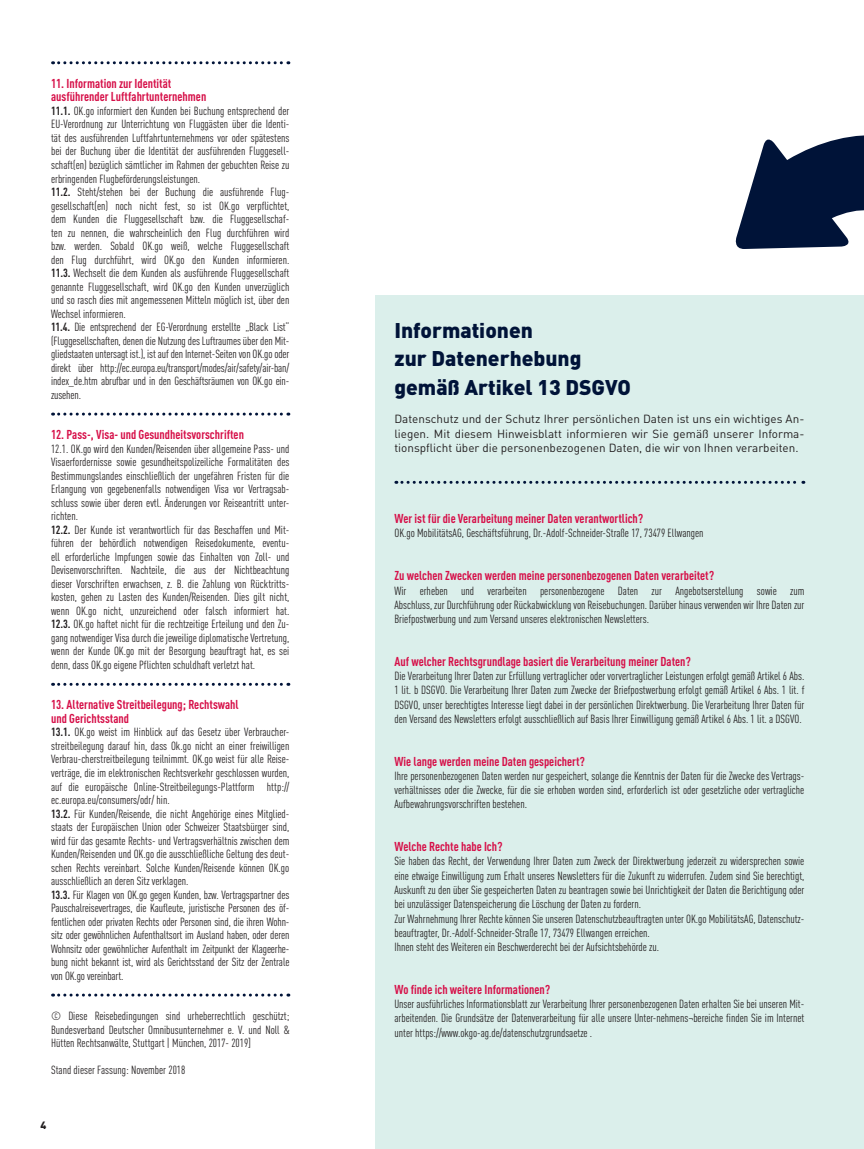
<style>
.page{position:relative;width:864px;height:1149px;background:#fff}
.page>*{position:absolute;margin:0;border:0;box-sizing:border-box;transform-origin:0 0}
.OKgo_RK-B_-_Headline{font:900 21px/28.5px "DIN Pro";color:#001338}
.OKgo_RK_-_Subheadlin{font:700 condensed 12.75px/13.5px "DIN Pro";color:#d60f48}
.OKgo_RK-B_-_Text_sml{font:condensed 11.7px/13.5px "DIN Pro";color:#231f20;text-align:justify}
.OKgo_RK-B_Text_med{font:11.7px/14.2px "DIN Pro";color:#231f20;text-align:justify}
.OKgo_RK-B_-_Text_sml-2{font:900 10.5px "DIN Pro";color:#231f20}
.s1{font-weight:700}
</style>
<div class="page">
<div style="left:375px;top:295px;width:488px;height:853px;background:#dbefeb"></div>
<svg style="left:53px;top:61px;width:236px;height:3px"></svg>
<svg style="left:53px;top:412px;width:236px;height:3px"></svg>
<svg style="left:53px;top:682px;width:236px;height:3px"></svg>
<svg style="left:53px;top:993px;width:236px;height:3px"></svg>
<svg style="left:396px;top:480px;width:407px;height:3px"></svg>
<svg style="left:735px;top:135px;width:128px;height:114px"></svg>
<p class="OKgo_RK_-_Subheadlin" style="left:51px;top:75px;width:157px">11. Information zur Identität ausführender Luftfahrtunternehmen</p>
<p class="OKgo_RK-B_-_Text_sml" style="left:51px;top:103px;width:240px"><span class="s1">11.1.</span> OK.go informiert den Kunden bei Buchung entsprechend der EU-Verordnung zur Unterrichtung von Fluggästen über die Identi&shy;tät des ausführenden Luftfahrtunternehmens vor oder spätestens bei der Buchung über die Identität der ausführenden Fluggesell&shy;schaft(en) bezüglich sämtlicher im Rahmen der gebuchten Reise zu erbringenden Flugbeförderungsleistungen.</p>
<p class="OKgo_RK-B_-_Text_sml" style="left:51px;top:184px;width:240px"><span class="s1">11.2.</span> Steht/stehen bei der Buchung die ausführende Flug&shy;gesellschaft(en) noch nicht fest, so ist OK.go verpflichtet, dem Kunden die Fluggesellschaft bzw. die Fluggesellschaf&shy;ten zu nennen, die wahrscheinlich den Flug durchführen wird bzw. werden. Sobald OK.go weiß, welche Fluggesellschaft den Flug durchführt, wird OK.go den Kunden informieren.<br><span class="s1">11.3.</span> Wechselt die dem Kunden als ausführende Fluggesellschaft genannte Fluggesellschaft, wird OK.go den Kunden unverzüglich und so rasch dies mit angemessenen Mitteln möglich ist, über den Wechsel informieren.</p>
<p class="OKgo_RK-B_-_Text_sml" style="left:51px;top:319px;width:240px"><span class="s1">11.4.</span> Die entsprechend der EG-Verordnung erstellte „Black List“ (Fluggesellschaften, denen die Nutzung des Luftraumes über den Mit&shy;gliedstaaten untersagt ist.), ist auf den Internet-Seiten von OK.go oder direkt über http://ec.europa.eu/transport/modes/air/safety/air-ban/ index_de.htm abrufbar und in den Geschäftsräumen von OK.go ein&shy;zusehen.</p>
<p class="OKgo_RK_-_Subheadlin" style="left:51px;top:426px;width:194px">12. Pass-, Visa- und Gesundheitsvorschriften</p>
<p class="OKgo_RK-B_-_Text_sml" style="left:51px;top:441px;width:240px">12.1. OK.go wird den Kunden/Reisenden über allgemeine Pass- und Visaerfordernisse sowie gesundheitspolizeiliche Formalitäten des Bestimmungslandes einschließlich der ungefähren Fristen für die Erlangung von gegebenenfalls notwendigen Visa vor Vertragsab&shy;schluss sowie über deren evtl. Änderungen vor Reiseantritt unter&shy;richten.</p>
<p class="OKgo_RK-B_-_Text_sml" style="left:51px;top:522px;width:240px"><span class="s1">12.2.</span> Der Kunde ist verantwortlich für das Beschaffen und Mit&shy;führen der behördlich notwendigen Reisedokumente, eventu&shy;ell erforderliche Impfungen sowie das Einhalten von Zoll- und Devisenvorschriften. Nachteile, die aus der Nichtbeachtung dieser Vorschriften erwachsen, z. B. die Zahlung von Rücktritts&shy;kosten, gehen zu Lasten des Kunden/Reisenden. Dies gilt nicht, wenn OK.go nicht, unzureichend oder falsch informiert hat.<br><span class="s1">12.3.</span> OK.go haftet nicht für die rechtzeitige Erteilung und den Zu&shy;gang notwendiger Visa durch die jeweilige diplomatische Vertretung, wenn der Kunde OK.go mit der Besorgung beauftragt hat, es sei denn, dass OK.go eigene Pflichten schuldhaft verletzt hat.</p>
<p class="OKgo_RK_-_Subheadlin" style="left:51px;top:696px;width:189px">13. Alternative Streitbeilegung; Rechtswahl und Gerichtsstand</p>
<p class="OKgo_RK-B_-_Text_sml" style="left:51px;top:724px;width:240px"><span class="s1">13.1.</span> OK.go weist im Hinblick auf das Gesetz über Verbraucher&shy;streitbeilegung darauf hin, dass Ok.go nicht an einer freiwilligen Verbrau-cherstreitbeilegung teilnimmt. OK.go weist für alle Reise&shy;verträge, die im elektronischen Rechtsverkehr geschlossen wurden, auf die europäische Online-Streitbeilegungs-Plattform http:// ec.europa.eu/consumers/odr/ hin.</p>
<p class="OKgo_RK-B_-_Text_sml" style="left:51px;top:805px;width:240px"><span class="s1">13.2.</span> Für Kunden/Reisende, die nicht Angehörige eines Mitglied&shy;staats der Europäischen Union oder Schweizer Staatsbürger sind, wird für das gesamte Rechts- und Vertragsverhältnis zwischen dem Kunden/Reisenden und OK.go die ausschließliche Geltung des deut&shy;schen Rechts vereinbart. Solche Kunden/Reisende können OK.go ausschließlich an deren Sitz verklagen.</p>
<p class="OKgo_RK-B_-_Text_sml" style="left:51px;top:886px;width:240px"><span class="s1">13.3.</span> Für Klagen von OK.go gegen Kunden, bzw. Vertragspartner des Pauschalreisevertrages, die Kaufleute, juristische Personen des öf&shy;fentlichen oder privaten Rechts oder Personen sind, die ihren Wohn&shy;sitz oder gewöhnlichen Aufenthaltsort im Ausland haben, oder deren Wohnsitz oder gewöhnlicher Aufenthalt im Zeitpunkt der Klageerhe&shy;bung nicht bekannt ist, wird als Gerichtsstand der Sitz der Zentrale von OK.go vereinbart.</p>
<p class="OKgo_RK-B_-_Text_sml" style="left:51px;top:1008px;width:240px">© Diese Reisebedingungen sind urheberrechtlich geschützt; Bundesverband Deutscher Omnibusunternehmer e. V. und Noll &amp; Hütten Rechtsanwälte, Stuttgart | München, 2017- 2019]</p>
<p class="OKgo_RK-B_-_Text_sml" style="left:51px;top:1062px;width:136px">Stand dieser Fassung: November 2018</p>
<p class="OKgo_RK-B_-_Text_sml-2" style="left:41px;top:1117px;width:7px">4</p>
<p class="OKgo_RK-B_-_Headline" style="left:394px;top:315px;width:188px">Informationen<br>zur Datenerhebung</p>
<p class="OKgo_RK-B_-_Headline" style="left:394px;top:372px;width:238px">gemäß Artikel 13 DSGVO</p>
<p class="OKgo_RK-B_Text_med" style="left:394px;top:411px;width:411px">Datenschutz und der Schutz Ihrer persönlichen Daten ist uns ein wichtiges An&shy;liegen. Mit diesem Hinweisblatt informieren wir Sie gemäß unserer Informa&shy;tionspflicht über die personenbezogenen Daten, die wir von Ihnen verarbeiten.</p>
<p class="OKgo_RK_-_Subheadlin" style="left:394px;top:510px;width:250px">Wer ist für die Verarbeitung meiner Daten verantwortlich?</p>
<p class="OKgo_RK-B_-_Text_sml" style="left:394px;top:525px;width:310px">OK.go MobilitätsAG, Geschäftsführung, Dr.-Adolf-Schneider-Straße 17, 73479 Ellwangen</p>
<p class="OKgo_RK_-_Subheadlin" style="left:394px;top:567px;width:321px">Zu welchen Zwecken werden meine personenbezogenen Daten verarbeitet?</p>
<p class="OKgo_RK-B_-_Text_sml" style="left:394px;top:582px;width:411px;line-height:14.2px">Wir erheben und verarbeiten personenbezogene Daten zur Angebotserstellung sowie zum Abschluss, zur Durchführung oder Rückabwicklung von Reisebuchungen. Darüber hinaus verwenden wir Ihre Daten zur Briefpostwerbung und zum Versand unseres elektronischen Newsletters.</p>
<p class="OKgo_RK_-_Subheadlin" style="left:394px;top:653px;width:298px">Auf welcher Rechtsgrundlage basiert die Verarbeitung meiner Daten?</p>
<p class="OKgo_RK-B_-_Text_sml" style="left:394px;top:667px;width:411px;line-height:14.2px">Die Verarbeitung Ihrer Daten zur Erfüllung vertraglicher oder vorvertraglicher Leistungen erfolgt gemäß Artikel 6 Abs.<br>1 lit. b DSGVO. Die Verarbeitung Ihrer Daten zum Zwecke der Briefpostwerbung erfolgt gemäß Artikel 6 Abs. 1 lit. f DSGVO, unser berechtigtes Interesse liegt dabei in der persönlichen Direktwerbung. Die Verarbeitung Ihrer Daten für den Versand des Newsletters erfolgt ausschließlich auf Basis Ihrer Einwilligung gemäß Artikel 6 Abs. 1 lit. a DSGVO.</p>
<p class="OKgo_RK_-_Subheadlin" style="left:394px;top:753px;width:192px">Wie lange werden meine Daten gespeichert?</p>
<p class="OKgo_RK-B_-_Text_sml" style="left:394px;top:767px;width:411px;line-height:14.2px">Ihre personenbezogenen Daten werden nur gespeichert, solange die Kenntnis der Daten für die Zwecke des Vertrags&shy;verhältnisses oder die Zwecke, für die sie erhoben worden sind, erforderlich ist oder gesetzliche oder vertragliche Aufbewahrungsvorschriften bestehen.</p>
<p class="OKgo_RK_-_Subheadlin" style="left:394px;top:838px;width:110px">Welche Rechte habe Ich?</p>
<p class="OKgo_RK-B_-_Text_sml" style="left:394px;top:853px;width:411px;line-height:14.2px">Sie haben das Recht, der Verwendung Ihrer Daten zum Zweck der Direktwerbung jederzeit zu widersprechen sowie eine etwaige Einwilligung zum Erhalt unseres Newsletters für die Zukunft zu widerrufen. Zudem sind Sie berechtigt, Auskunft zu den über Sie gespeicherten Daten zu beantragen sowie bei Unrichtigkeit der Daten die Berichtigung oder bei unzulässiger Datenspeicherung die Löschung der Daten zu fordern.</p>
<p class="OKgo_RK-B_-_Text_sml" style="left:394px;top:910px;width:411px;line-height:14.2px">Zur Wahrnehmung Ihrer Rechte können Sie unseren Datenschutzbeauftragten unter OK.go MobilitätsAG, Datenschutz&shy;beauftragter, Dr.-Adolf-Schneider-Straße 17, 73479 Ellwangen erreichen.</p>
<p class="OKgo_RK-B_-_Text_sml" style="left:394px;top:939px;width:266px">Ihnen steht des Weiteren ein Beschwerderecht bei der Aufsichtsbehörde zu.</p>
<p class="OKgo_RK_-_Subheadlin" style="left:394px;top:981px;width:157px">Wo finde ich weitere Informationen?</p>
<p class="OKgo_RK-B_-_Text_sml" style="left:394px;top:995px;width:411px;line-height:14.2px">Unser ausführliches Informationsblatt zur Verarbeitung Ihrer personenbezogenen Daten erhalten Sie bei unseren Mit&shy;arbeitenden. Die Grundsätze der Datenverarbeitung für alle unsere Unter-nehmens¬bereiche finden Sie im Internet unter https://www.okgo-ag.de/datenschutzgrundsaetze .</p>
</div>
